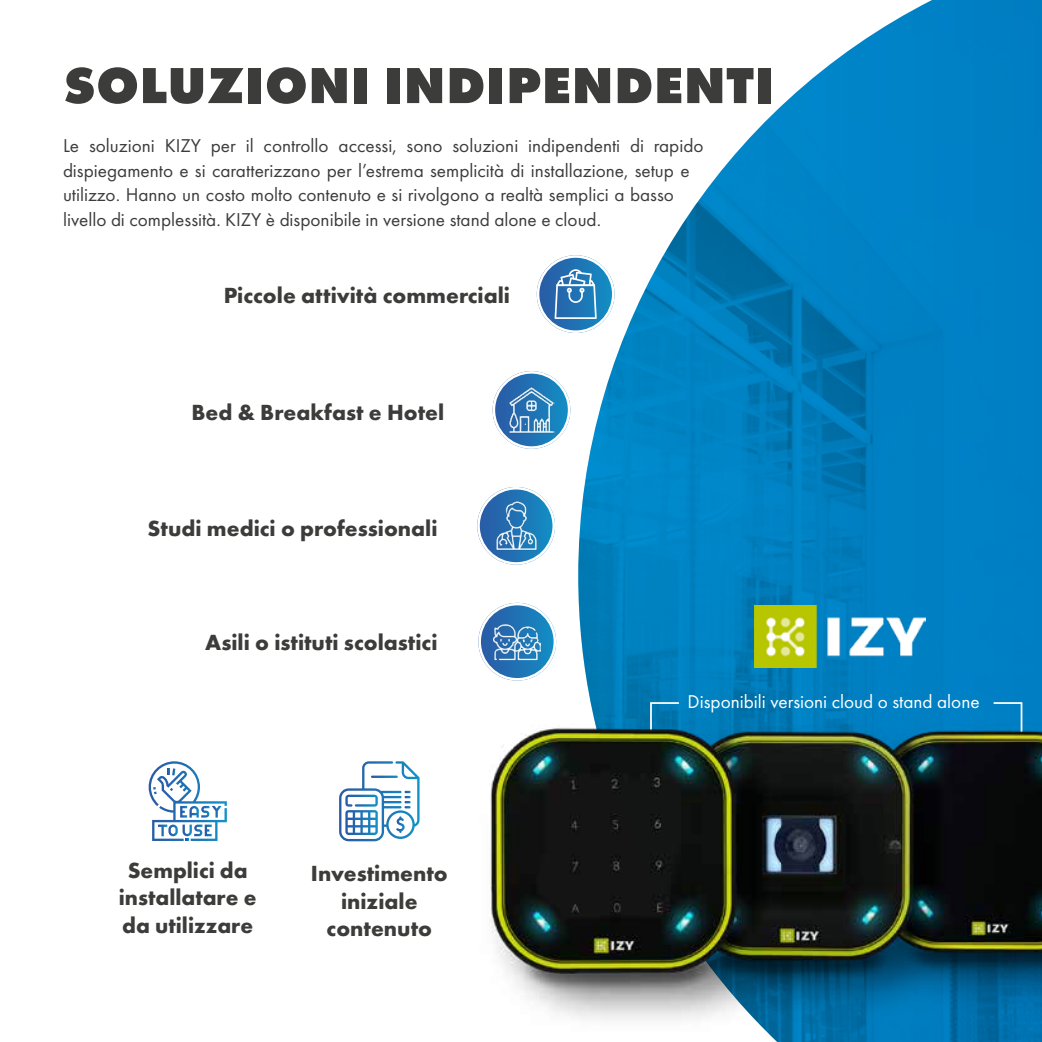
<style>
.page{position:relative;width:1042px;height:1042px;background:#fff}
.page>*{position:absolute;margin:0;border:0;box-sizing:border-box;transform-origin:0 0}
.t1{font:800 52.5px "Futura PT";letter-spacing:.01em;color:#3c3c3b}
.t2{font:700 22.75px/27.3px "Futura PT";color:#3c3c3b;text-align:center}
.t3{font:19.25px/24.5px "Futura PT";color:#3c3c3b}
.t4{font:19.25px "Futura PT";color:#fff}
</style>
<div class="page">
<img style="left:578px;top:0;width:464px;height:1042px">
<svg style="left:537px;top:255px;width:77px;height:78px;background:#3e86be"></svg>
<div style="left:534px;top:253px;width:83px;height:82px;border:1px solid #fff;border-radius:50%"></div>
<div style="left:537px;top:255px;width:77px;height:78px;border:3px solid #fff;border-radius:50%"></div>
<svg style="left:492px;top:371px;width:78px;height:78px;background:#4087be"></svg>
<div style="left:490px;top:368px;width:83px;height:83px;border:1px solid #fff;border-radius:50%"></div>
<div style="left:492px;top:371px;width:78px;height:78px;border:3px solid #fff;border-radius:50%"></div>
<img style="left:508px;top:387px;width:47px;height:46px">
<svg style="left:477px;top:487px;width:78px;height:78px;background:#458bc1"></svg>
<div style="left:475px;top:484px;width:82px;height:83px;border:1px solid #fff;border-radius:50%"></div>
<div style="left:477px;top:487px;width:78px;height:78px;border:3px solid #fff;border-radius:50%"></div>
<img style="left:491px;top:501px;width:50px;height:50px">
<svg style="left:478px;top:603px;width:78px;height:77px;background:#3f87bf"></svg>
<div style="left:476px;top:600px;width:83px;height:83px;border:1px solid #fff;border-radius:50%"></div>
<div style="left:478px;top:603px;width:78px;height:77px;border:3px solid #fff;border-radius:50%"></div>
<img style="left:494px;top:618px;width:46px;height:47px">
<svg style="left:339px;top:761px;width:80px;height:80px"></svg>
<svg style="left:149px;top:761px;width:78px;height:80px"></svg>
<svg style="left:554px;top:269px;width:43px;height:50px;background:#5392c5"></svg>
<svg style="left:992px;top:701px;width:31px;height:22px"></svg>
<svg style="left:649px;top:701px;width:31px;height:22px"></svg>
<img style="left:490px;top:723px;width:552px;height:308px">
<img style="left:754px;top:605px;width:172px;height:62px">
<h1 class="t1" style="left:63px;top:52px;width:712px">SOLUZIONI INDIPENDENTI</h1>
<p class="t3" style="left:63px;top:133px;width:642px">Le soluzioni KIZY per il controllo accessi, sono soluzioni indipendenti di rapido dispiegamento e si caratterizzano per l’estrema semplicità di installazione, setup e utilizzo. Hanno un costo molto contenuto e si rivolgono a realtà semplici a basso livello di complessità. KIZY è disponibile in versione stand alone e cloud.</p>
<p class="t2" style="left:224px;top:281px;width:288px">Piccole attività commerciali</p>
<p class="t2" style="left:191px;top:398px;width:254px">Bed &amp; Breakfast e Hotel</p>
<p class="t2" style="left:148px;top:514px;width:291px">Studi medici o professionali</p>
<p class="t2" style="left:205px;top:628px;width:234px">Asili o istituti scolastici</p>
<p class="t2" style="left:119px;top:856px;width:139px">Semplici da installatare e da utilizzare</p>
<p class="t2" style="left:311px;top:859px;width:138px">Investimento iniziale contenuto</p>
<p class="t4" style="left:687px;top:690px;width:294px">Disponibili versioni cloud o stand alone</p>
</div>
